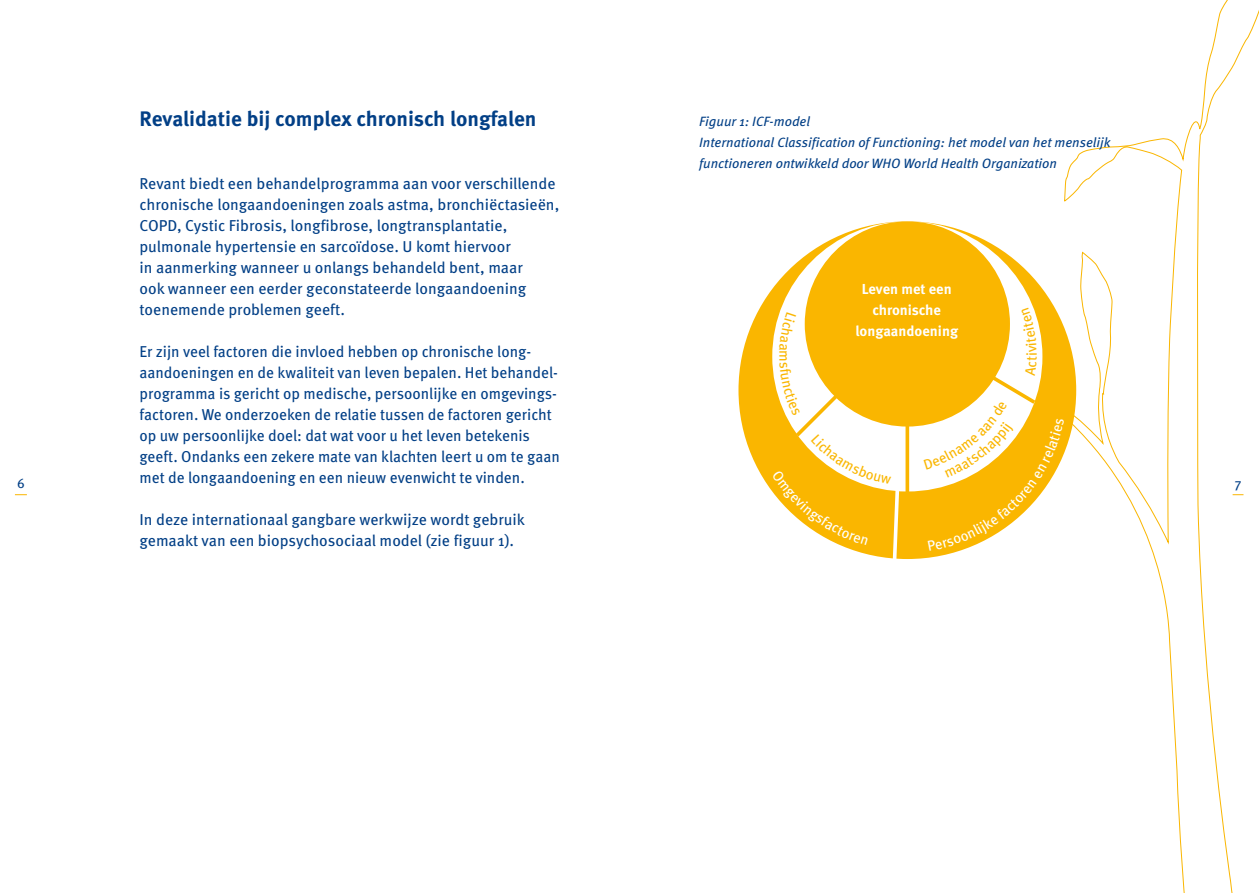
<style>
.page{position:relative;width:1259px;height:893px;background:#fff}
.page>*{position:absolute;margin:0;border:0;box-sizing:border-box;transform-origin:0 0}
.t1{font:700 21px "Meta OT";letter-spacing:-.005em;color:#023f86}
.t2{font:15.75px/21px "Meta OT";color:#023f86}
.t3{font:700 14.4px/21px "Meta OT";color:#fff;text-align:center}
.t4{font:14.4px "Meta OT";color:#fab600}
.t5{font:italic 13.5px/21px "Meta OT";color:#023f86}
.t6{font:13.5px "Meta OT";color:#023f86}
</style>
<div class="page">
<svg style="left:15px;top:494px;width:12px;height:1px"></svg>
<svg style="left:923px;top:0;width:336px;height:893px"></svg>
<div style="left:738px;top:221px;width:338px;height:338px;background:#fab600;border-radius:50%"></div>
<div style="left:772px;top:221px;width:270px;height:270px;background:#fff;border-radius:50%"></div>
<div style="left:804px;top:221px;width:206px;height:206px;background:#fab600;border-radius:50%"></div>
<hr style="left:905px;top:410px;width:4px;height:95px;background:#fab600">
<svg style="left:924px;top:307px;width:140px;height:244px"></svg>
<svg style="left:771px;top:312px;width:135px;height:247px"></svg>
<h1 class="t1" style="left:139px;top:105px;width:398px">Revalidatie bij complex chronisch longfalen</h1>
<p class="t5" style="left:699px;top:111px;width:413px">Figuur 1: ICF-model<br>International Classification of Functioning: het model van het menselijk functioneren ontwikkeld door WHO World Health Organization</p>
<p class="t2" style="left:139px;top:174px;width:421px">Revant biedt een behandelprogramma aan voor verschillende chronische longaandoeningen zoals astma, bronchiëctasieën, COPD, Cystic Fibrosis, longfibrose, longtransplantatie, pulmonale hypertensie en sarcoïdose. U komt hiervoor<br>in aanmerking wanneer u onlangs behandeld bent, maar<br>ook wanneer een eerder geconstateerde longaandoening toenemende problemen geeft.</p>
<p class="t2" style="left:139px;top:342px;width:422px">Er zijn veel factoren die invloed hebben op chronische long-- aandoeningen en de kwaliteit van leven bepalen. Het behandel-- programma is gericht op medische, persoonlijke en omgevings&shy;factoren. We onderzoeken de relatie tussen de factoren gericht op uw persoonlijke doel: dat wat voor u het leven betekenis geeft. Ondanks een zekere mate van klachten leert u om te gaan met de longaandoening en een nieuw evenwicht te vinden.</p>
<p class="t2" style="left:139px;top:510px;width:387px">In deze internationaal gangbare werkwijze wordt gebruik gemaakt van een biopsychosociaal model (zie figuur 1).</p>
<p class="t3" style="left:855px;top:279px;width:104px">Leven met een chronische longaandoening</p>
<p class="t4" style="left:793px;top:350px;width:13px;rotate:90deg">m</p>
<p class="t6" style="left:17px;top:475px;width:9px">6</p>
<p class="t6" style="left:1234px;top:475px;width:8px">7</p>
</div>
